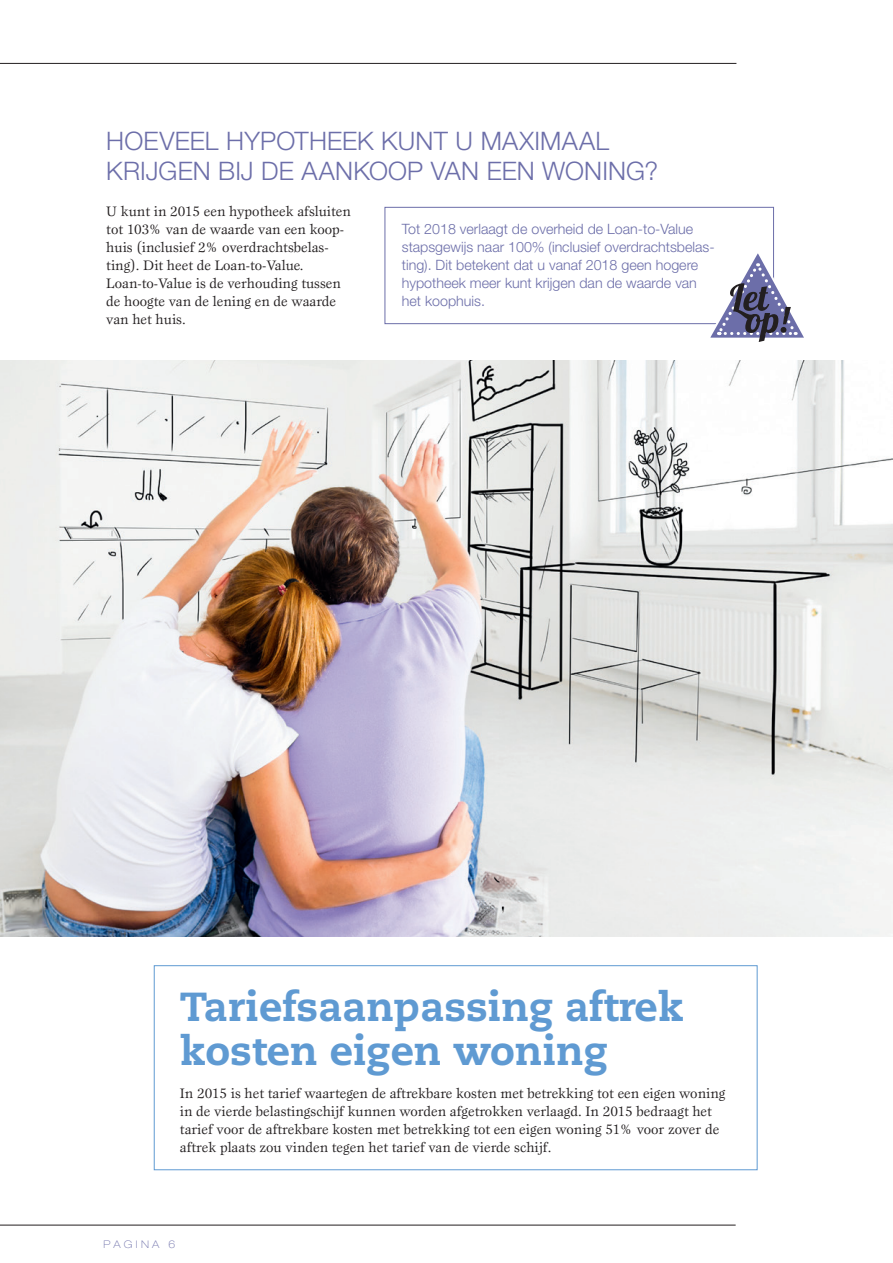
<style>
.page{position:relative;width:893px;height:1263px;background:#fff}
.page>*{position:absolute;margin:0;border:0;box-sizing:border-box;transform-origin:0 0}
.t1{font:800 40.5px/43.5px "Caecilia LT Std";color:#5f9ad2}
.t2{font:300 25.5px/30px "Helvetica Neue LT Std";letter-spacing:.005em;color:#6c6ea9}
.t3{font:14.25px/18px "Esprit Std";color:#231f20}
.t4{font:300 14.25px/18px "Helvetica Neue LT Std";color:#6c6ea9}
.t5{font:100 expanded 10.5px "Helvetica Neue LT Std";letter-spacing:.315em;color:#6c6ea9}
</style>
<div class="page">
<div style="left:385px;top:207px;width:389px;height:117px;border:1px solid #6c6ea9"></div>
<svg style="left:706px;top:247px;width:98px;height:95px"></svg>
<img style="left:0;top:360px;width:893px;height:576px">
<div style="left:154px;top:965px;width:603px;height:205px;border:1px solid #5f9ad2"></div>
<hr style="left:0;top:1225px;width:736px;height:1px;background:#231f20">
<hr style="left:0;top:63px;width:736px;height:1px;background:#231f20">
<h2 class="t2" style="left:106px;top:125px;width:553px">HOEVEEL HYPOTHEEK KUNT U MAXIMAAL<br>KRIJGEN BIJ DE AANKOOP VAN EEN WONING?</h2>
<p class="t3" style="left:106px;top:202px;width:246px">U kunt in 2015 een hypotheek afsluiten tot 103% van de waarde van een koop&shy;huis (inclusief 2% overdrachtsbelas&shy;ting). Dit heet de Loan-to-Value.<br>Loan-to-Value is de verhouding tussen de hoogte van de lening en de waarde van het huis.</p>
<p class="t4" style="left:402px;top:220px;width:314px">Tot 2018 verlaagt de overheid de Loan-to-Value stapsgewijs naar 100% (inclusief overdrachtsbelas&shy;ting). Dit betekent dat u vanaf 2018 geen hogere hypotheek meer kunt krijgen dan de waarde van het koophuis.</p>
<h1 class="t1" style="left:180px;top:985px;width:505px">Tariefsaanpassing aftrek kosten eigen woning</h1>
<p class="t3" style="left:180px;top:1084px;width:547px">In 2015 is het tarief waartegen de aftrekbare kosten met betrekking tot een eigen woning in de vierde belastingschijf kunnen worden afgetrokken verlaagd. In 2015 bedraagt het tarief voor de aftrekbare kosten met betrekking tot een eigen woning 51% voor zover de aftrek plaats zou vinden tegen het tarief van de vierde schijf.</p>
<p class="t5" style="left:103px;top:1237px;width:73px">PAGINA 6</p>
</div>
